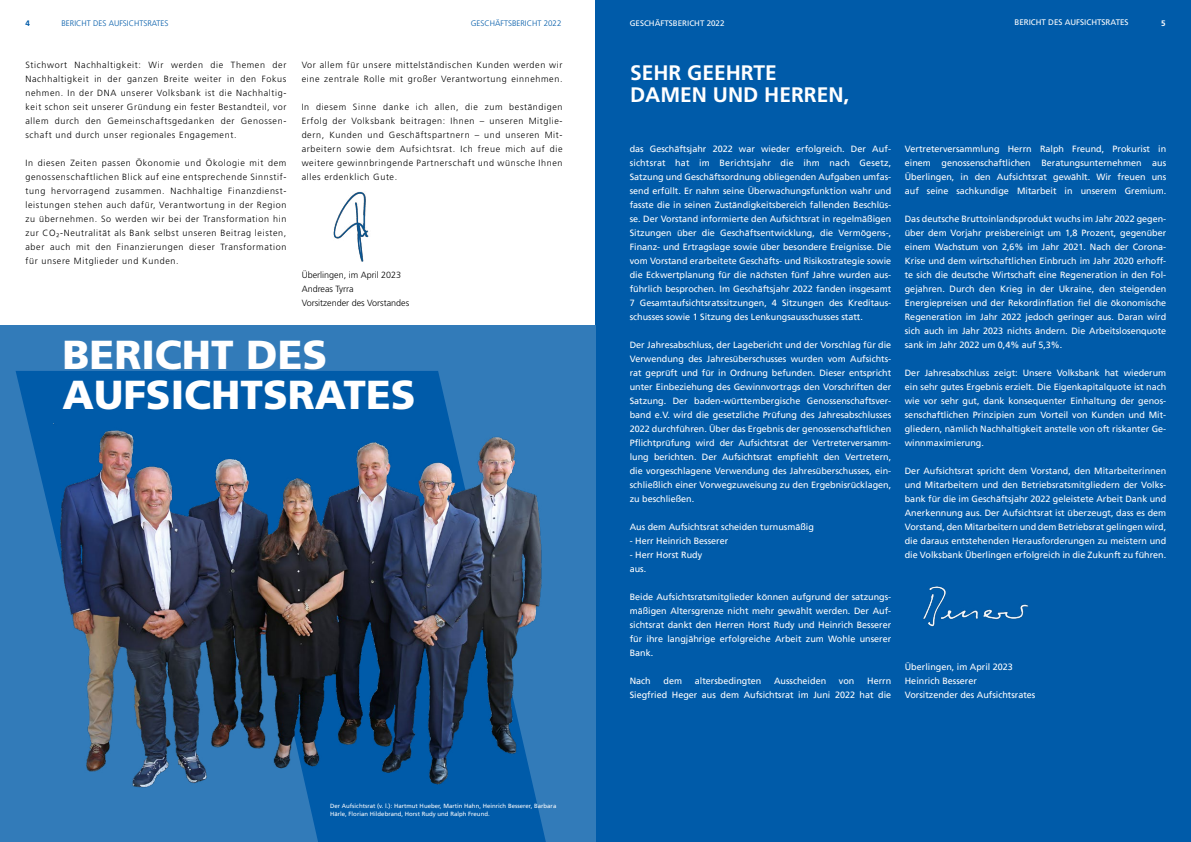
<style>
.page{position:relative;width:1191px;height:842px;background:#fff}
.page>*{position:absolute;margin:0;border:0;box-sizing:border-box;transform-origin:0 0}
.t1{font:900 40.5px/40.5px "Frutiger LT Std";color:#fff}
.t2{font:700 21px/22px "Frutiger LT Std";color:#fff}
.t3{font:9px/14px "Frutiger LT Pro";color:#fff;text-align:justify}
.t4{font:300 9px/14px "Frutiger LT Std";letter-spacing:.07em;color:#000;text-align:justify}
.t5{font:300 9px/14px "Frutiger LT Std";color:#000}
.t6{font:300 8px "Frutiger LT Pro";color:#005ba9}
.t7{font:8px "Frutiger LT Pro";color:#fff}
.t8{font:300 8px "Frutiger LT Std";color:#005ba9}
.t9{font:8px "Frutiger LT Std";color:#fff}
.t10{font:700 8px "Frutiger LT Std";color:#005ba9}
.t11{font:700 8px "Frutiger LT Std";color:#fff}
.t12{font:6px/8px "Frutiger LT Pro";letter-spacing:.005em;color:#fff}
</style>
<div class="page">
<div style="left:596px;top:0;width:595px;height:842px;background:#005ba9"></div>
<img style="left:333px;top:192px;width:36px;height:70px">
<svg style="left:0;top:326px;width:596px;height:516px;fill:#327bb9"></svg>
<img style="left:923px;top:586px;width:106px;height:41px">
<img style="left:53px;top:423px;width:497px;height:369px">
<p class="t10" style="left:26px;top:18px;width:6px">4</p>
<p class="t6" style="left:62px;top:18px;width:109px">BERICHT DES AUFSICHTSRATES</p>
<p class="t8" style="left:471px;top:18px;width:92px">GESCHÄFTSBERICHT 2022</p>
<p class="t9" style="left:630px;top:18px;width:96px">GESCHÄFTSBERICHT 2022</p>
<p class="t7" style="left:1014px;top:18px;width:116px">BERICHT DES AUFSICHTSRATES</p>
<p class="t11" style="left:1161px;top:18px;width:6px">5</p>
<p class="t4" style="left:26px;top:58px;width:262px">Stichwort Nachhaltigkeit: Wir werden die Themen der Nachhaltigkeit in der ganzen Breite weiter in den Fokus nehmen. In der DNA unserer Volksbank ist die Nachhaltig&shy;keit schon seit unserer Gründung ein fester Bestandteil, vor allem durch den Gemeinschaftsgedanken der Genossen&shy;schaft und durch unser regionales Engagement.</p>
<p class="t4" style="left:26px;top:156px;width:262px">In diesen Zeiten passen Ökonomie und Ökologie mit dem genossenschaftlichen Blick auf eine entsprechende Sinnstif&shy;tung hervorragend zusammen. Nachhaltige Finanzdienst&shy;leistungen stehen auch dafür, Verantwortung in der Region zu übernehmen. So werden wir bei der Transformation hin zur CO</p>
<p class="t4" style="left:56px;top:231px;width:5px">²</p>
<p class="t4" style="left:26px;top:226px;width:262px;text-indent:35px">-Neutralität als Bank selbst unseren Beitrag leisten, aber auch mit den Finanzierungen dieser Transformation für unsere Mitglieder und Kunden.</p>
<p class="t4" style="left:302px;top:58px;width:262px">Vor allem für unsere mittelständischen Kunden werden wir eine zentrale Rolle mit großer Verantwortung einnehmen.</p>
<p class="t4" style="left:302px;top:100px;width:262px">In diesem Sinne danke ich allen, die zum beständigen Erfolg der Volksbank beitragen: Ihnen – unseren Mitglie&shy;dern, Kunden und Geschäftspartnern – und unseren Mit&shy;arbeitern sowie dem Aufsichtsrat. Ich freue mich auf die weitere gewinnbringende Partnerschaft und wünsche Ihnen alles erdenklich Gute.</p>
<p class="t5" style="left:302px;top:268px;width:109px">Überlingen, im April 2023<br>Andreas Tyrra<br>Vorsitzender des Vorstandes</p>
<h1 class="t1" style="left:63px;top:334px;width:354px">BERICHT DES<br>AUFSICHTSRATES</h1>
<p class="t12" style="left:330px;top:802px;width:228px">Der Aufsichtsrat (v. l.): Hartmut Hueber, Martin Hahn, Heinrich Besserer, Barbara<br>Härle, Florian Hildebrand, Horst Rudy und Ralph Freund.</p>
<h2 class="t2" style="left:630px;top:61px;width:221px">SEHR GEEHRTE<br>DAMEN UND HERREN,</h2>
<p class="t3" style="left:630px;top:141px;width:263px">das Geschäftsjahr 2022 war wieder erfolgreich. Der Auf&shy;sichtsrat hat im Berichtsjahr die ihm nach Gesetz, Satzung und Geschäftsordnung obliegenden Aufgaben umfas&shy;send erfüllt. Er nahm seine Überwachungsfunktion wahr und fasste die in seinen Zuständigkeitsbereich fallenden Beschlüs&shy;se. Der Vorstand informierte den Aufsichtsrat in regelmäßigen Sitzungen über die Geschäftsentwicklung, die Vermögens-, Finanz- und Ertragslage sowie über besondere Ereignisse. Die vom Vorstand erarbeitete Geschäfts- und Risikostrategie sowie die Eckwertplanung für die nächsten fünf Jahre wurden aus&shy;führlich besprochen. Im Geschäftsjahr 2022 fanden insgesamt 7 Gesamtaufsichtsratssitzungen, 4 Sitzungen des Kreditaus&shy;schusses sowie 1 Sitzung des Lenkungsausschusses statt.</p>
<p class="t3" style="left:630px;top:337px;width:263px">Der Jahresabschluss, der Lagebericht und der Vorschlag für die Verwendung des Jahresüberschusses wurden vom Aufsichts&shy;rat geprüft und für in Ordnung befunden. Dieser entspricht unter Einbeziehung des Gewinnvortrags den Vorschriften der Satzung. Der baden-württembergische Genossenschaftsver&shy;band e.V. wird die gesetzliche Prüfung des Jahresabschlusses 2022 durchführen. Über das Ergebnis der genossenschaftlichen Pflichtprüfung wird der Aufsichtsrat der Vertreterversamm&shy;lung berichten. Der Aufsichtsrat empfiehlt den Vertretern, die vorgeschlagene Verwendung des Jahresüberschusses, ein&shy;schließlich einer Vorwegzuweisung zu den Ergebnisrücklagen, zu beschließen.</p>
<p class="t3" style="left:630px;top:520px;width:186px">Aus dem Aufsichtsrat scheiden turnusmäßig</p>
<p class="t3" style="left:630px;top:534px;width:100px">- Herr Heinrich Besserer</p>
<p class="t3" style="left:630px;top:548px;width:74px">- Herr Horst Rudy aus.</p>
<p class="t3" style="left:630px;top:590px;width:263px">Beide Aufsichtsratsmitglieder können aufgrund der satzungs&shy;mäßigen Altersgrenze nicht mehr gewählt werden. Der Auf&shy;sichtsrat dankt den Herren Horst Rudy und Heinrich Besserer für ihre langjährige erfolgreiche Arbeit zum Wohle unserer Bank.</p>
<p class="t3" style="left:630px;top:674px;width:22px">Nach</p>
<p class="t3" style="left:663px;top:674px;width:20px">dem</p>
<p class="t3" style="left:695px;top:674px;width:68px">altersbedingten</p>
<p class="t3" style="left:774px;top:674px;width:54px">Ausscheiden</p>
<p class="t3" style="left:839px;top:674px;width:17px">von</p>
<p class="t3" style="left:630px;top:674px;width:263px;text-align:right">Herrn<br>Siegfried Heger aus dem Aufsichtsrat im Juni 2022 hat die</p>
<p class="t3" style="left:904px;top:142px;width:263px">Vertreterversammlung Herrn Ralph Freund, Prokurist in einem genossenschaftlichen Beratungsunternehmen aus Überlingen, in den Aufsichtsrat gewählt. Wir freuen uns auf seine sachkundige Mitarbeit in unserem Gremium.</p>
<p class="t3" style="left:904px;top:212px;width:263px">Das deutsche Bruttoinlandsprodukt wuchs im Jahr 2022 gegen&shy;über dem Vorjahr preisbereinigt um 1,8 Prozent, gegenüber einem Wachstum von 2,6% im Jahr 2021. Nach der Corona-Krise und dem wirtschaftlichen Einbruch im Jahr 2020 erhoff&shy;te sich die deutsche Wirtschaft eine Regeneration in den Fol&shy;gejahren. Durch den Krieg in der Ukraine, den steigenden Energiepreisen und der Rekordinflation fiel die ökonomische Regeneration im Jahr 2022 jedoch geringer aus. Daran wird sich auch im Jahr 2023 nichts ändern. Die Arbeitslosenquote sank im Jahr 2022 um 0,4% auf 5,3%.</p>
<p class="t3" style="left:904px;top:366px;width:263px">Der Jahresabschluss zeigt: Unsere Volksbank hat wiederum ein sehr gutes Ergebnis erzielt. Die Eigenkapitalquote ist nach wie vor sehr gut, dank konsequenter Einhaltung der genos&shy;senschaftlichen Prinzipien zum Vorteil von Kunden und Mit&shy;gliedern, nämlich Nachhaltigkeit anstelle von oft riskanter Ge&shy;winnmaximierung.</p>
<p class="t3" style="left:904px;top:464px;width:263px">Der Aufsichtsrat spricht dem Vorstand, den Mitarbeiterinnen und Mitarbeitern und den Betriebsratsmitgliedern der Volks&shy;bank für die im Geschäftsjahr 2022 geleistete Arbeit Dank und Anerkennung aus. Der Aufsichtsrat ist überzeugt, dass es dem Vorstand, den Mitarbeitern und dem Betriebsrat gelingen wird, die daraus entstehenden Herausforderungen zu meistern und die Volksbank Überlingen erfolgreich in die Zukunft zu führen.</p>
<p class="t3" style="left:904px;top:660px;width:132px;text-align:left">Überlingen, im April 2023<br>Heinrich Besserer<br>Vorsitzender des Aufsichtsrates</p>
</div>
